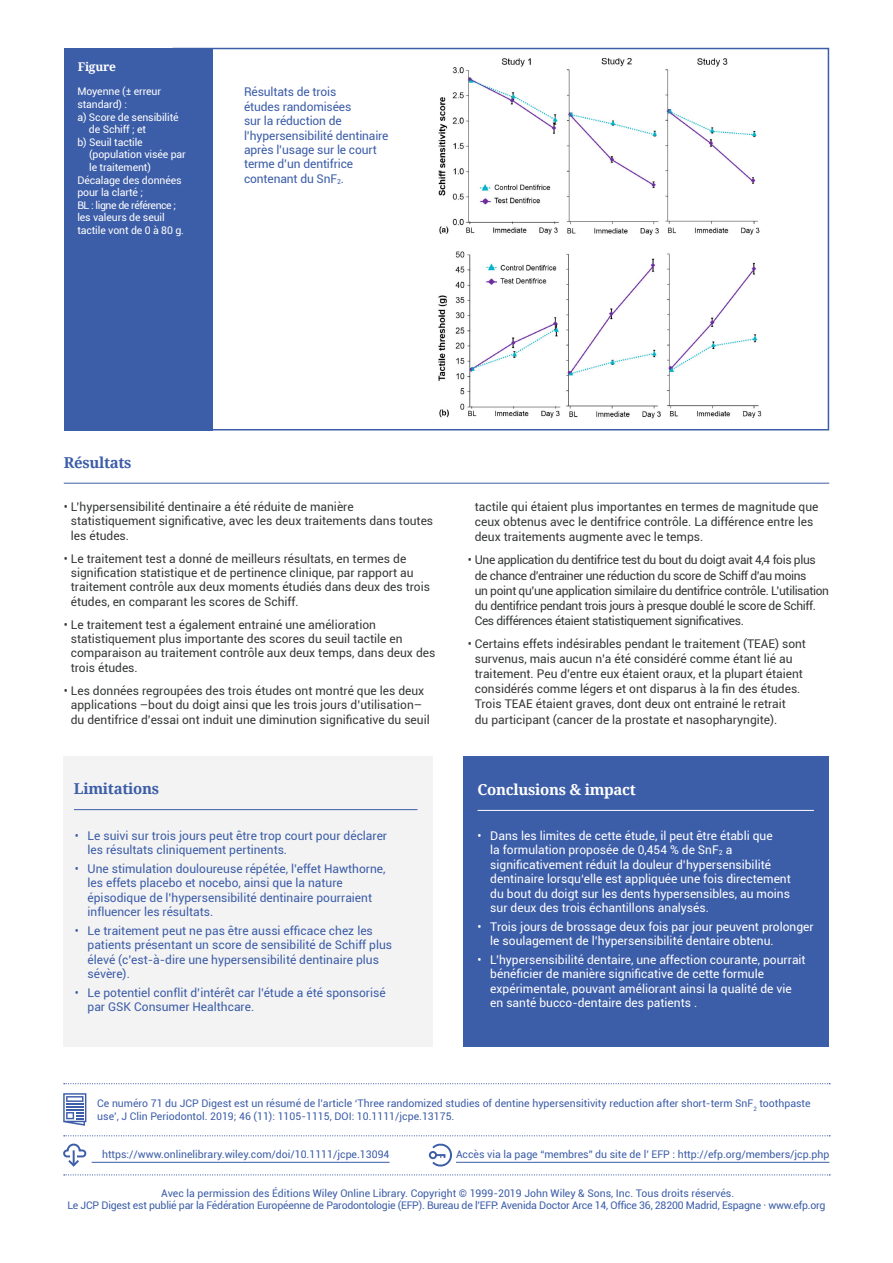
<style>
.page{position:relative;width:893px;height:1263px;background:#fff}
.page>*{position:absolute;margin:0;border:0;box-sizing:border-box;transform-origin:0 0}
.t1{font:700 15px "Noto Serif";letter-spacing:-.02em;color:#3c5da8}
.t2{font:700 15px "Noto Serif";letter-spacing:-.02em;color:#fff}
.t3{font:12px/14.4px "Roboto";color:#363838}
.t4{font:12px/14.4px "Roboto";color:#3c5da8}
.t5{font:12px/14.4px "Roboto";color:#fff}
.t6{font:12px/15px "Roboto";letter-spacing:-.03em;color:#363838}
.t7{font:700 12px "Noto Serif";letter-spacing:-.02em;color:#fff}
.t8{font:10.5px/12.6px "Roboto";color:#3c5da8}
.t9{font:10.5px/12.6px "Roboto";letter-spacing:-.01em;color:#fff}
.t10{font:10.5px "Roboto";letter-spacing:-.02em;color:#3c5da8}
</style>
<div class="page">
<div style="left:64px;top:48px;width:149px;height:382px;background:#3c5da8"></div>
<div style="left:173px;top:48px;width:656px;height:382px;border:2px solid #3c5da8"></div>
<img style="left:438px;top:58px;width:324px;height:361px">
<svg style="left:64px;top:1174px;width:766px;height:1px"></svg>
<svg style="left:64px;top:1083px;width:766px;height:1px"></svg>
<svg style="left:63px;top:1093px;width:23px;height:33px"></svg>
<svg style="left:64px;top:1135px;width:766px;height:1px"></svg>
<hr style="left:92px;top:1162px;width:297px;height:1px;background:#3c5da8">
<svg style="left:63px;top:1143px;width:24px;height:24px"></svg>
<hr style="left:64px;top:483px;width:765px;height:1px;background:#3c5da8">
<div style="left:64px;top:756px;width:369px;height:290px;background:#f3f3f3"></div>
<hr style="left:74px;top:809px;width:343px;height:1px;background:#3c5da8">
<div style="left:463px;top:756px;width:366px;height:290px;background:#3c5da8"></div>
<hr style="left:477px;top:810px;width:337px;height:1px;background:#fff">
<hr style="left:456px;top:1162px;width:373px;height:1px;background:#3c5da8">
<svg style="left:429px;top:1143px;width:23px;height:24px"></svg>
<p class="t7" style="left:78px;top:59px;width:40px">Figure</p>
<p class="t9" style="left:77px;top:85px;width:85px">Moyenne (± erreur standard) :</p>
<p class="t9" style="left:89px;top:110px;width:91px;text-indent:-12px">a) Score de sensibilité de Schiff ; et</p>
<p class="t9" style="left:89px;top:135px;width:98px;text-indent:-12px">b) Seuil tactile (population visée par le traitement)</p>
<p class="t9" style="left:77px;top:173px;width:108px">Décalage des données pour la clarté ;<br>BL : ligne de référence ; les valeurs de seuil tactile vont de 0 à 80 g.</p>
<p class="t4" style="left:244px;top:85px;width:146px">Résultats de trois<br>études randomisées<br>sur la réduction de l’hypersensibilité dentinaire après l’usage sur le court terme d’un dentifrice contenant du SnF<sub>2</sub>.</p>
<p class="t1" style="left:64px;top:452px;width:69px">Résultats</p>
<p class="t3" style="left:71px;top:499px;width:364px;text-indent:-7px">• L’hypersensibilité dentinaire a été réduite de manière statistiquement significative, avec les deux traitements dans toutes les études.</p>
<p class="t3" style="left:71px;top:551px;width:361px;text-indent:-7px">• Le traitement test a donné de meilleurs résultats, en termes de signification statistique et de pertinence clinique, par rapport au traitement contrôle aux deux moments étudiés dans deux des trois études, en comparant les scores de Schiff.</p>
<p class="t3" style="left:71px;top:617px;width:366px;text-indent:-7px">• Le traitement test a également entrainé une amélioration statistiquement plus importante des scores du seuil tactile en comparaison au traitement contrôle aux deux temps, dans deux des trois études.</p>
<p class="t3" style="left:64px;top:683px;width:367px;text-align:center">• Les données regroupées des trois études ont montré que les deux applications –bout du doigt ainsi que les trois jours d’utilisation– du dentifrice d’essai ont induit une diminution significative du seuil</p>
<p class="t3" style="left:475px;top:499px;width:345px;line-height:15px">tactile qui étaient plus importantes en termes de magnitude que ceux obtenus avec le dentifrice contrôle. La différence entre les deux traitements augmente avec le temps.</p>
<p class="t6" style="left:475px;top:552px;width:356px;text-indent:-7px">• Une application du dentifrice test du bout du doigt avait 4,4 fois plus de chance d’entrainer une réduction du score de Schiff d’au moins<br>un point qu’une application similaire du dentifrice contrôle. L’utilisation du dentifrice pendant trois jours à presque doublé le score de Schiff.<br>Ces différences étaient statistiquement significatives.</p>
<p class="t3" style="left:475px;top:636px;width:333px;line-height:15px;text-indent:-7px">• Certains effets indésirables pendant le traitement (TEAE) sont survenus, mais aucun n’a été considéré comme étant lié au traitement. Peu d’entre eux étaient oraux, et la plupart étaient considérés comme légers et ont disparus à la fin des études.<br>Trois TEAE étaient graves, dont deux ont entrainé le retrait<br>du participant (cancer de la prostate et nasopharyngite).</p>
<p class="t1" style="left:74px;top:778px;width:87px">Limitations</p>
<p class="t2" style="left:477px;top:779px;width:160px">Conclusions &amp; impact</p>
<p class="t4" style="left:88px;top:828px;width:301px;text-indent:-13px">• Le suivi sur trois jours peut être trop court pour déclarer les résultats cliniquement pertinents.</p>
<p class="t4" style="left:88px;top:861px;width:299px;text-indent:-13px">• Une stimulation douloureuse répétée, l’effet Hawthorne, les effets placebo et nocebo, ainsi que la nature épisodique de l’hypersensibilité dentinaire pourraient influencer les résultats.</p>
<p class="t4" style="left:88px;top:923px;width:306px;text-indent:-13px">• Le traitement peut ne pas être aussi efficace chez les patients présentant un score de sensibilité de Schiff plus élevé (c’est-à-dire une hypersensibilité dentinaire plus sévère).</p>
<p class="t4" style="left:88px;top:985px;width:300px;text-indent:-13px">• Le potentiel conflit d’intérêt car l’étude a été sponsorisé par GSK Consumer Healthcare.</p>
<p class="t5" style="left:490px;top:828px;width:302px;text-indent:-13px">• Dans les limites de cette étude, il peut être établi que<br>la formulation proposée de 0,454 % de SnF<sub>2</sub> a significativement réduit la douleur d’hypersensibilité dentinaire lorsqu‘elle est appliquée une fois directement du bout du doigt sur les dents hypersensibles, au moins sur deux des trois échantillons analysés.</p>
<p class="t5" style="left:490px;top:919px;width:325px;text-indent:-13px">• Trois jours de brossage deux fois par jour peuvent prolonger le soulagement de l’hypersensibilité dentaire obtenu.</p>
<p class="t5" style="left:490px;top:952px;width:317px;text-indent:-13px">• L’hypersensibilité dentaire, une affection courante, pourrait bénéficier de manière significative de cette formule expérimentale, pouvant améliorant ainsi la qualité de vie en santé bucco-dentaire des patients .</p>
<p class="t8" style="left:97px;top:1097px;width:715px">Ce numéro 71 du JCP Digest est un résumé de l’article ‘Three randomized studies of dentine hypersensitivity reduction after short-term SnF<sub>2</sub> toothpaste use’, J Clin Periodontol. 2019; 46 (11): 1105-1115, DOI: 10.1111/jcpe.13175.</p>
<p class="t8" style="left:102px;top:1147px;width:289px">https://www.onlinelibrary.wiley.com/doi/10.1111/jcpe.13094</p>
<p class="t8" style="left:456px;top:1147px;width:375px">Accès via la page “membres” du site de l’ EFP : http://efp.org/members/jcp.php</p>
<p class="t8" style="left:161px;top:1186px;width:574px">Avec la permission des Éditions Wiley Online Library. Copyright © 1999-2019 John Wiley &amp; Sons, Inc. Tous droits réservés.</p>
<p class="t10" style="left:67px;top:1198px;width:760px">Le JCP Digest est publié par la Fédération Européenne de Parodontologie (EFP). Bureau de l’EFP: Avenida Doctor Arce 14, Office 36, 28200 Madrid, Espagne · www.efp.org</p>
</div>
